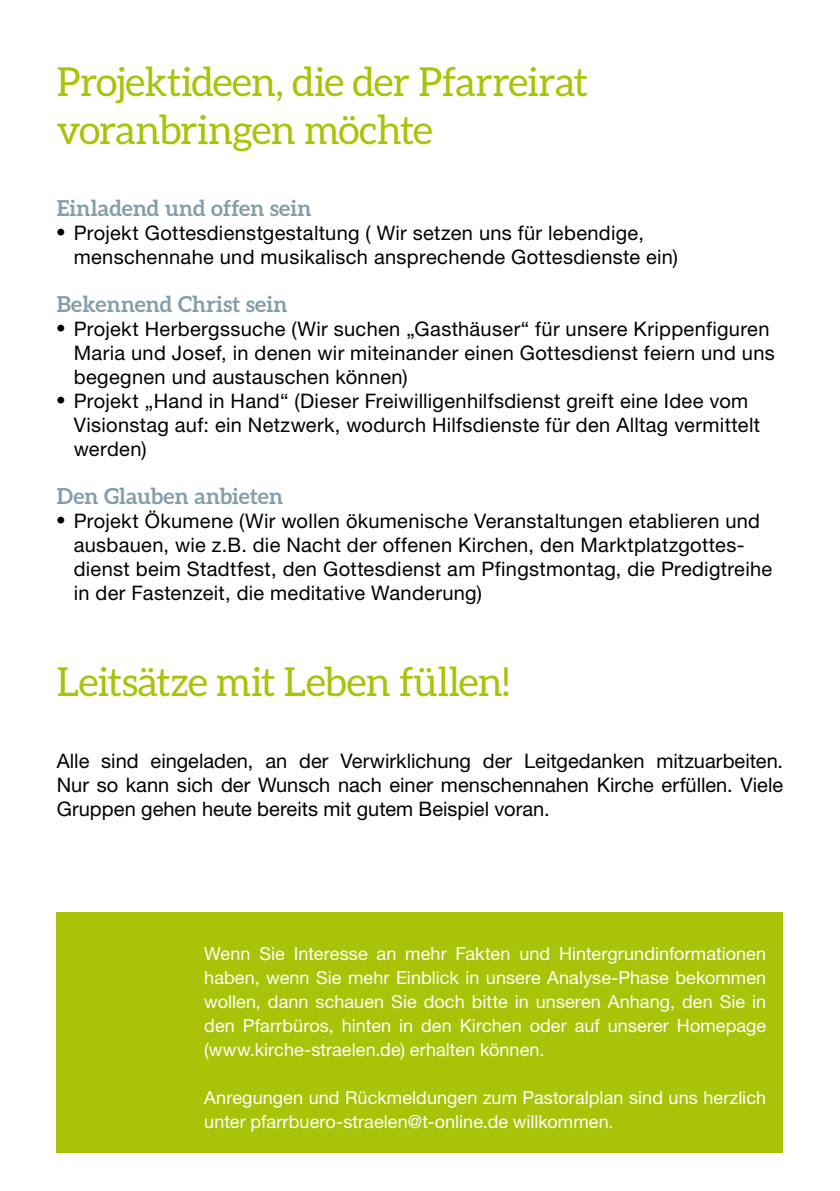
<style>
.page{position:relative;width:840px;height:1191px;background:#fff}
.page>*{position:absolute;margin:0;border:0;box-sizing:border-box;transform-origin:0 0}
.t1{font:40px/48px "Aleo";letter-spacing:-.015em;color:#a9c308}
.t2{font:700 22px "Aleo";letter-spacing:.01em;color:#849faa}
.t3{font:20px/24px "Helvetica Neue";letter-spacing:.015em;color:#000}
.t4{font:18px/24px "Helvetica Neue";letter-spacing:.005em;color:#fff;text-align:justify}
.s1{font-family:"Times";font-size:24px}
</style>
<div class="page">
<div style="left:57px;top:912px;width:725px;height:240px;background:#a9c308"></div>
<h1 class="t1" style="left:57px;top:57px;width:533px">Projektideen, die der Pfarreirat voranbringen möchte</h1>
<p class="t2" style="left:57px;top:195px;width:256px">Einladend und offen sein</p>
<p class="t3" style="left:74px;top:221px;width:605px;text-indent:-17px"><span class="s1">•</span> Projekt Gottesdienstgestaltung ( Wir setzen uns für lebendige, menschennahe und musikalisch ansprechende Gottesdienste ein)</p>
<p class="t2" style="left:57px;top:291px;width:232px">Bekennend Christ sein</p>
<p class="t3" style="left:74px;top:317px;width:702px;text-indent:-17px"><span class="s1">•</span> Projekt Herbergssuche (Wir suchen „Gasthäuser“ für unsere Krippenfiguren<br>Maria und Josef, in denen wir miteinander einen Gottesdienst feiern und uns begegnen und austauschen können)</p>
<p class="t3" style="left:74px;top:389px;width:687px;text-indent:-17px"><span class="s1">•</span> Projekt „Hand in Hand“ (Dieser Freiwilligenhilfsdienst greift eine Idee vom<br>Visionstag auf: ein Netzwerk, wodurch Hilfsdienste für den Alltag vermittelt werden)</p>
<p class="t2" style="left:57px;top:483px;width:228px">Den Glauben anbieten</p>
<p class="t3" style="left:74px;top:509px;width:699px;text-indent:-17px"><span class="s1">•</span> Projekt Ökumene (Wir wollen ökumenische Veranstaltungen etablieren und ausbauen, wie z.B. die Nacht der offenen Kirchen, den Marktplatzgottes&shy;dienst beim Stadtfest, den Gottesdienst am Pfingstmontag, die Predigtreihe in der Fastenzeit, die meditative Wanderung)</p>
<h1 class="t1" style="left:57px;top:657px;width:454px">Leitsätze mit Leben füllen!</h1>
<p class="t3" style="left:57px;top:749px;width:727px;text-align:justify">Alle sind eingeladen, an der Verwirklichung der Leitgedanken mitzuarbeiten.<br>Nur so kann sich der Wunsch nach einer menschennahen Kirche erfüllen. Viele Gruppen gehen heute bereits mit gutem Beispiel voran.</p>
<p class="t4" style="left:204px;top:941px;width:563px">Wenn Sie Interesse an mehr Fakten und Hintergrundinformationen haben, wenn Sie mehr Einblick in unsere Analyse-Phase bekommen wollen, dann schauen Sie doch bitte in unseren Anhang, den Sie in den Pfarrbüros, hinten in den Kirchen oder auf unserer Homepage (www.kirche-straelen.de) erhalten können.</p>
<p class="t4" style="left:204px;top:1085px;width:563px">Anregungen und Rückmeldungen zum Pastoralplan sind uns herzlich unter pfarrbuero-straelen@t-online.de willkommen.</p>
</div>
